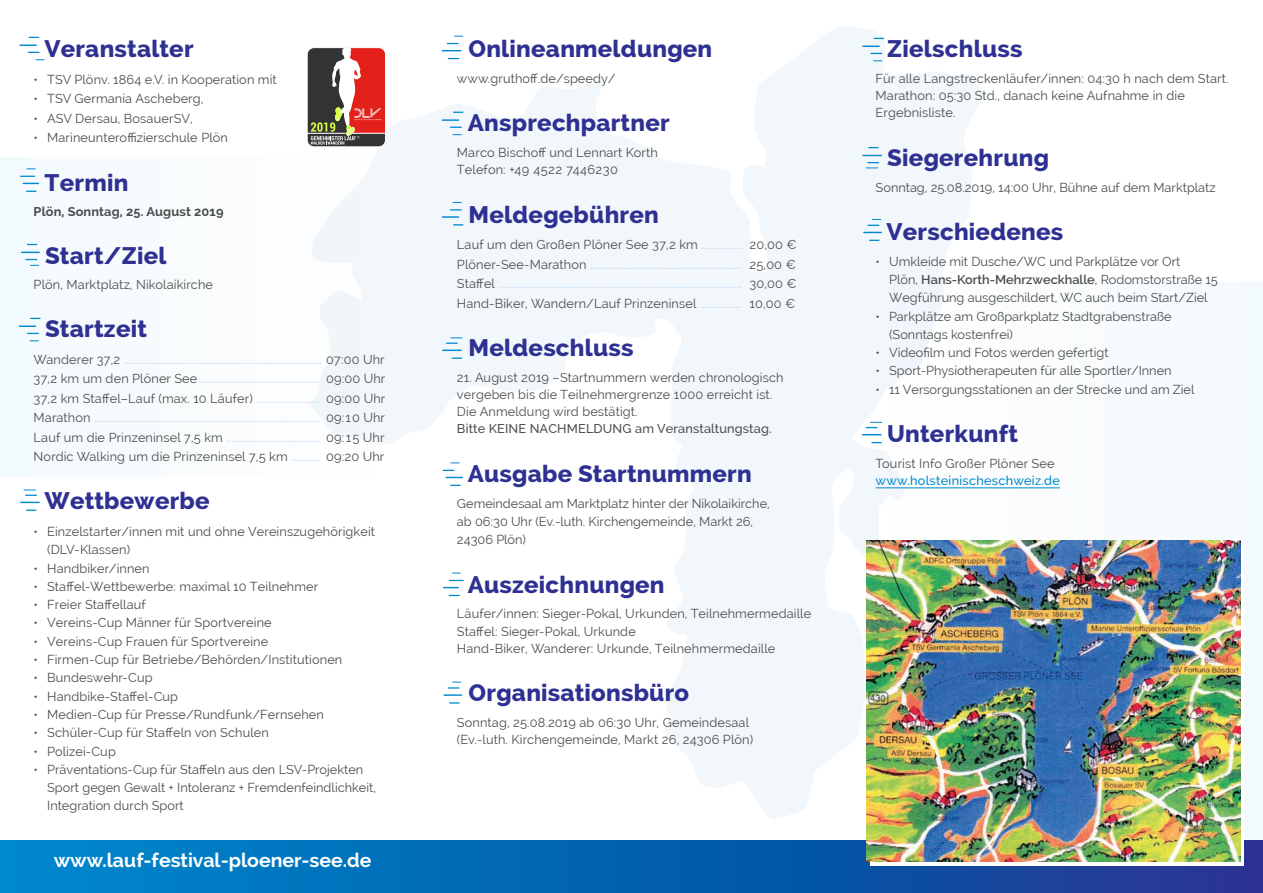
<style>
.page{position:relative;width:1263px;height:893px;background:#fff}
.page>*{position:absolute;margin:0;border:0;box-sizing:border-box;transform-origin:0 0}
.t1{font:800 24px "Raleway";letter-spacing:.01em;color:#2e3092}
.t2{font:700 19.5px "Raleway";color:#fff}
.t3{font:12.75px/17.2px "Raleway";letter-spacing:.01em;color:#4a4d4d}
.t4{font:12.75px/19.5px "Raleway";letter-spacing:.01em;color:#accfed;text-align:justify}
.t5{font:500 12.75px "Raleway";letter-spacing:.01em;color:#4a4d4d}
.t6{font:500 12.75px "Raleway";letter-spacing:.02em;color:#0089cf}
.t7{font:700 12.75px "Raleway";letter-spacing:.01em;color:#4a4d4d}
.s1{color:#4a4d4d}
.s2{font-weight:600}
</style>
<div class="page">
<div style="left:891px;top:282px;width:372px;height:611px;background:#f8fbfd"></div>
<svg style="left:375px;top:26px;width:609px;height:793px;fill:#f1f7fb"></svg>
<svg style="left:0;top:840px;width:1263px;height:53px;background:#0664b2"></svg>
<div style="left:0;top:157px;width:375px;height:319px;background:#f8fbfd"></div>
<svg style="left:20px;top:44px;width:16px;height:2px"></svg>
<svg style="left:446px;top:477px;width:16px;height:1px"></svg>
<svg style="left:23px;top:183px;width:15px;height:1px"></svg>
<svg style="left:21px;top:176px;width:14px;height:1px"></svg>
<svg style="left:22px;top:252px;width:17px;height:1px"></svg>
<svg style="left:26px;top:259px;width:13px;height:7px"></svg>
<svg style="left:864px;top:232px;width:17px;height:1px"></svg>
<svg style="left:868px;top:219px;width:13px;height:7px"></svg>
<svg style="left:450px;top:702px;width:9px;height:2px"></svg>
<svg style="left:444px;top:682px;width:17px;height:14px"></svg>
<svg style="left:19px;top:326px;width:17px;height:1px"></svg>
<svg style="left:863px;top:46px;width:16px;height:1px"></svg>
<svg style="left:442px;top:209px;width:19px;height:9px"></svg>
<svg style="left:442px;top:119px;width:17px;height:2px"></svg>
<svg style="left:21px;top:502px;width:18px;height:1px"></svg>
<svg style="left:24px;top:489px;width:12px;height:7px"></svg>
<svg style="left:863px;top:155px;width:18px;height:1px"></svg>
<svg style="left:866px;top:162px;width:13px;height:6px"></svg>
<svg style="left:443px;top:350px;width:18px;height:1px"></svg>
<svg style="left:446px;top:337px;width:16px;height:7px"></svg>
<svg style="left:862px;top:434px;width:19px;height:1px"></svg>
<svg style="left:866px;top:422px;width:16px;height:6px"></svg>
<svg style="left:442px;top:50px;width:19px;height:1px"></svg>
<hr style="left:876px;top:488px;width:184px;height:1px;background:#0089cf">
<svg style="left:444px;top:587px;width:14px;height:1px"></svg>
<svg style="left:449px;top:580px;width:14px;height:1px"></svg>
<img style="left:871px;top:545px;width:373px;height:321px">
<img style="left:866px;top:541px;width:374px;height:320px">
<svg style="left:307px;top:47px;width:79px;height:100px;background:#9c5e57"></svg>
<h1 class="t1" style="left:45px;top:35px;width:151px">Veranstalter</h1>
<p class="t3" style="left:34px;top:71px;width:245px">• TSV Plönv. 1864 e.V. in Kooperation mit</p>
<p class="t3" style="left:34px;top:90px;width:171px">• TSV Germania Ascheberg,</p>
<p class="t3" style="left:34px;top:110px;width:161px">• ASV Dersau, BosauerSV,</p>
<p class="t3" style="left:34px;top:129px;width:196px">• Marineunteroffizierschule Plön</p>
<h1 class="t1" style="left:45px;top:168px;width:85px">Termin</h1>
<p class="t7" style="left:34px;top:204px;width:191px">Plön, Sonntag, 25. August 2019</p>
<h1 class="t1" style="left:45px;top:242px;width:123px">Start/Ziel</h1>
<p class="t3" style="left:34px;top:276px;width:181px">Plön, Marktplatz, Nikolaikirche</p>
<h1 class="t1" style="left:45px;top:315px;width:103px">Startzeit</h1>
<p class="t4" style="left:34px;top:349px;width:353px"><span class="s1">Wanderer 37,2</span> .............................................................................. <span class="s1">07:00 Uhr 37,2 km um den Plöner See</span> ............................................... <span class="s1">09:00 Uhr 37,2 km Staffel–Lauf (max. 10 Läufer)</span> ......................... <span class="s1">09:00 Uhr Marathon</span> ......................................................................................... <span class="s1">09:10 Uhr Lauf um die Prinzeninsel 7,5 km</span> ..................................... <span class="s1">09:15 Uhr Nordic Walking um die Prinzeninsel 7,5 km</span> ........... <span class="s1">09:20 Uhr</span></p>
<h1 class="t1" style="left:45px;top:487px;width:167px">Wettbewerbe</h1>
<p class="t3" style="left:47px;top:522px;width:329px;line-height:18.3px;text-indent:-13px">• Einzelstarter/innen mit und ohne Vereinszugehörigkeit (DLV-Klassen)</p>
<p class="t3" style="left:34px;top:559px;width:117px">• Handbiker/innen</p>
<p class="t3" style="left:34px;top:578px;width:286px">• Staffel-Wettbewerbe: maximal 10 Teilnehmer</p>
<p class="t3" style="left:34px;top:596px;width:114px">• Freier Staffellauf</p>
<p class="t3" style="left:34px;top:614px;width:240px">• Vereins-Cup Männer für Sportvereine</p>
<p class="t3" style="left:34px;top:633px;width:236px">• Vereins-Cup Frauen für Sportvereine</p>
<p class="t3" style="left:34px;top:651px;width:310px">• Firmen-Cup für Betriebe/Behörden/Institutionen</p>
<p class="t3" style="left:34px;top:669px;width:120px">• Bundeswehr-Cup</p>
<p class="t3" style="left:34px;top:687px;width:146px">• Handbike-Staffel-Cup</p>
<p class="t3" style="left:34px;top:706px;width:292px">• Medien-Cup für Presse/Rundfunk/Fernsehen</p>
<p class="t3" style="left:34px;top:724px;width:237px">• Schüler-Cup für Staffeln von Schulen</p>
<p class="t3" style="left:34px;top:742px;width:84px">• Polizei-Cup</p>
<p class="t3" style="left:47px;top:760px;width:330px;line-height:18px;text-indent:-13px">• Präventations-Cup für Staffeln aus den LSV-Projekten<br>Sport gegen Gewalt + Intoleranz + Fremdenfeindlichkeit,<br>Integration durch Sport</p>
<h2 class="t2" style="left:54px;top:849px;width:319px">www.lauf-festival-ploener-see.de</h2>
<h1 class="t1" style="left:469px;top:35px;width:245px">Onlineanmeldungen</h1>
<p class="t3" style="left:457px;top:70px;width:160px">www.gruthoff.de/speedy/</p>
<h1 class="t1" style="left:468px;top:109px;width:203px">Ansprechpartner</h1>
<p class="t3" style="left:457px;top:144px;width:202px">Marco Bischoff und Lennart Korth<br>Telefon: +49 4522 7446230</p>
<h1 class="t1" style="left:469px;top:200px;width:192px">Meldegebühren</h1>
<p class="t4" style="left:457px;top:235px;width:341px"><span class="s1">Lauf um den Großen Plöner See 37,2 km</span> ................ <span class="s1">20,00 € Plöner-See-Marathon</span> ............................................................ <span class="s1">25,00 € Staffel</span> ................................................................................................ <span class="s1">30,00 € Hand-Biker, Wandern/Lauf Prinzeninsel</span> ................. <span class="s1">10,00 €</span></p>
<h1 class="t1" style="left:469px;top:334px;width:167px">Meldeschluss</h1>
<p class="t3" style="left:457px;top:368px;width:328px">21. August 2019 –Startnummern werden chronologisch vergeben bis die Teilnehmergrenze 1000 erreicht ist.<br>Die Anmeldung wird bestätigt.</p>
<p class="t5" style="left:457px;top:422px;width:316px">Bitte KEINE NACHMELDUNG am Veranstaltungstag.</p>
<h1 class="t1" style="left:468px;top:460px;width:285px">Ausgabe Startnummern</h1>
<p class="t3" style="left:457px;top:495px;width:314px;line-height:18px">Gemeindesaal am Marktplatz hinter der Nikolaikirche, ab 06:30 Uhr (Ev.-luth. Kirchengemeinde, Markt 26,<br>24306 Plön)</p>
<h1 class="t1" style="left:468px;top:570px;width:198px">Auszeichnungen</h1>
<p class="t3" style="left:457px;top:605px;width:356px">Läufer/innen: Sieger-Pokal, Urkunden, Teilnehmermedaille<br>Staffel: Sieger-Pokal, Urkunde<br>Hand-Biker, Wanderer: Urkunde, Teilnehmermedaille</p>
<h1 class="t1" style="left:469px;top:679px;width:222px">Organisationsbüro</h1>
<p class="t3" style="left:457px;top:714px;width:298px">Sonntag, 25.08.2019 ab 06:30 Uhr, Gemeindesaal (Ev.-luth. Kirchengemeinde, Markt 26, 24306 Plön)</p>
<h1 class="t1" style="left:887px;top:35px;width:137px">Zielschluss</h1>
<p class="t3" style="left:876px;top:70px;width:354px">Für alle Langstreckenläufer/innen: 04:30 h nach dem Start.<br>Marathon: 05:30 Std., danach keine Aufnahme in die<br>Ergebnisliste.</p>
<h1 class="t1" style="left:887px;top:144px;width:163px">Siegerehrung</h1>
<p class="t3" style="left:876px;top:178px;width:341px">Sonntag, 25.08.2019, 14:00 Uhr, Bühne auf dem Marktplatz</p>
<h1 class="t1" style="left:886px;top:218px;width:178px">Verschiedenes</h1>
<p class="t3" style="left:889px;top:253px;width:330px;line-height:18px;text-indent:-13px">• Umkleide mit Dusche/WC und Parkplätze vor Ort<br>Plön, <span class="s2">Hans-Korth-Mehrzweckhalle</span>, Rodomstorstraße 15<br>Wegführung ausgeschildert, WC auch beim Start/Ziel</p>
<p class="t3" style="left:889px;top:307px;width:284px;line-height:18px;text-indent:-13px">• Parkplätze am Großparkplatz Stadtgrabenstraße (Sonntags kostenfrei)</p>
<p class="t3" style="left:876px;top:344px;width:234px">• Videofilm und Fotos werden gefertigt</p>
<p class="t3" style="left:876px;top:362px;width:297px">• Sport-Physiotherapeuten für alle Sportler/Innen</p>
<p class="t3" style="left:876px;top:380px;width:320px">• 11 Versorgungsstationen an der Strecke und am Ziel</p>
<h1 class="t1" style="left:887px;top:420px;width:132px">Unterkunft</h1>
<p class="t3" style="left:876px;top:454px;width:180px">Tourist Info Großer Plöner See</p>
<p class="t6" style="left:876px;top:473px;width:186px">www.holsteinischeschweiz.de</p>
</div>
